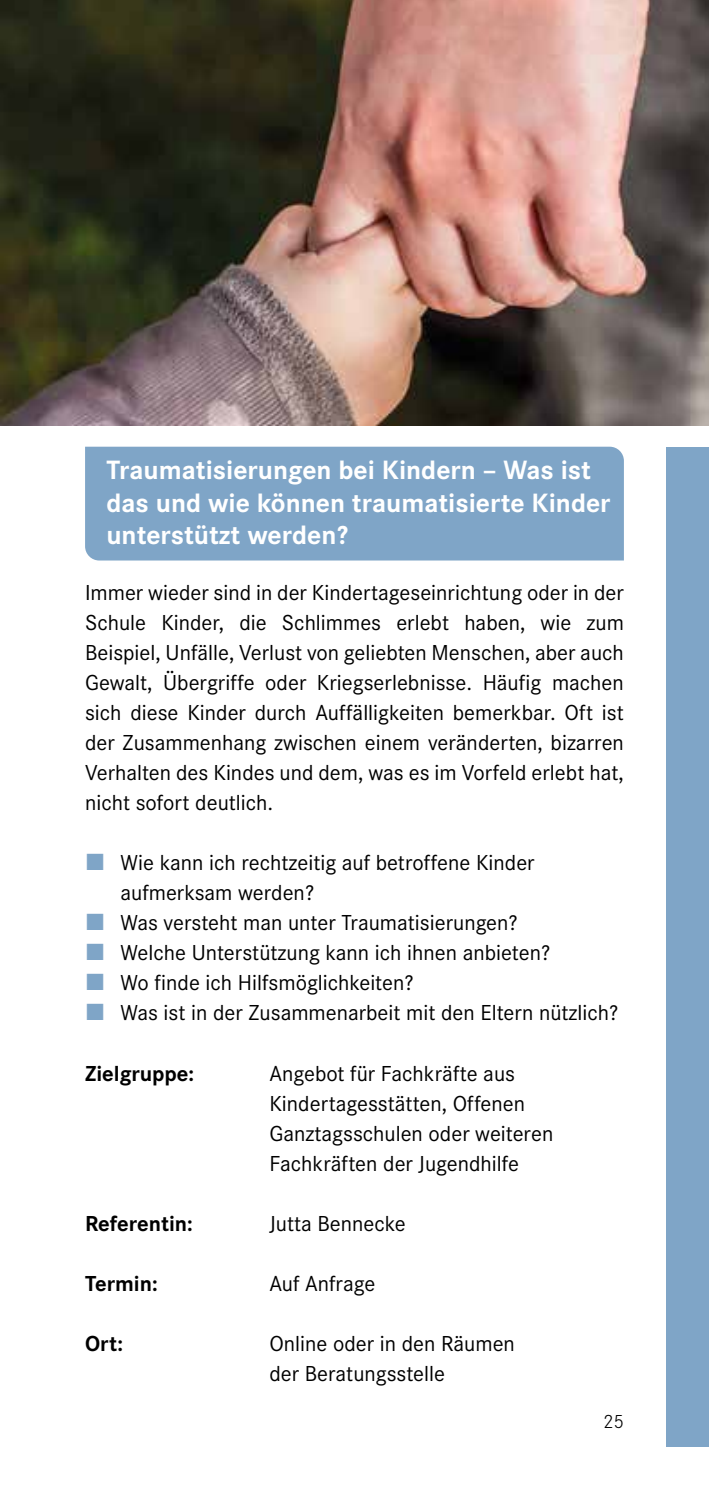
<style>
.page{position:relative;width:709px;height:1489px;background:#fff}
.page>*{position:absolute;margin:0;border:0;box-sizing:border-box;transform-origin:0 0}
.t1{font:700 27.5px/32.5px "Corporate S";color:#fff}
.t2{font:22.5px/30px "Corporate S";color:#000}
.t3{font:700 22.5px "Corporate S";color:#000}
.t4{font:300 20px "Corporate S";color:#000}
</style>
<div class="page">
<div style="left:666px;top:446px;width:43px;height:1000px;background:#7fa5c7"></div>
<div style="left:85px;top:446px;width:539px;height:114px;background:#7fa5c7"></div>
<img style="left:0;top:0;width:709px;height:425px">
<p class="t1" style="left:106px;top:453px;width:506px">Traumatisierungen bei Kindern – Was ist das und wie können traumatisierte Kinder unterstützt werden?</p>
<p class="t2" style="left:85px;top:577px;width:540px;text-align:justify">Immer wieder sind in der Kindertageseinrichtung oder in der Schule Kinder, die Schlimmes erlebt haben, wie zum Beispiel, Unfälle, Verlust von geliebten Menschen, aber auch Gewalt, Übergriffe oder Kriegserlebnisse. Häufig machen sich diese Kinder durch Auffälligkeiten bemerkbar. Oft ist der Zusammenhang zwischen einem veränderten, bizarren Verhalten des Kindes und dem, was es im Vorfeld erlebt hat, nicht sofort deutlich.</p>
<p class="t2" style="left:120px;top:847px;width:499px">Wie kann ich rechtzeitig auf betroffene Kinder aufmerksam werden?<br>Was versteht man unter Traumatisierungen?<br>Welche Unterstützung kann ich ihnen anbieten?<br>Wo finde ich Hilfsmöglichkeiten?<br>Was ist in der Zusammenarbeit mit den Eltern nützlich?</p>
<p class="t3" style="left:85px;top:1057px;width:111px">Zielgruppe:</p>
<p class="t2" style="left:269px;top:1057px;width:285px">Angebot für Fachkräfte aus<br>Kindertagesstätten, Offenen<br>Ganztagsschulen oder weiteren<br>Fachkräften der Jugendhilfe</p>
<p class="t3" style="left:85px;top:1207px;width:109px">Referentin:</p>
<p class="t2" style="left:269px;top:1207px;width:138px">Jutta Bennecke</p>
<p class="t3" style="left:85px;top:1267px;width:74px">Termin:</p>
<p class="t2" style="left:269px;top:1267px;width:107px">Auf Anfrage</p>
<p class="t3" style="left:85px;top:1327px;width:40px">Ort:</p>
<p class="t2" style="left:269px;top:1327px;width:247px">Online oder in den Räumen der Beratungsstelle</p>
<p class="t4" style="left:603px;top:1408px;width:22px">25</p>
</div>
